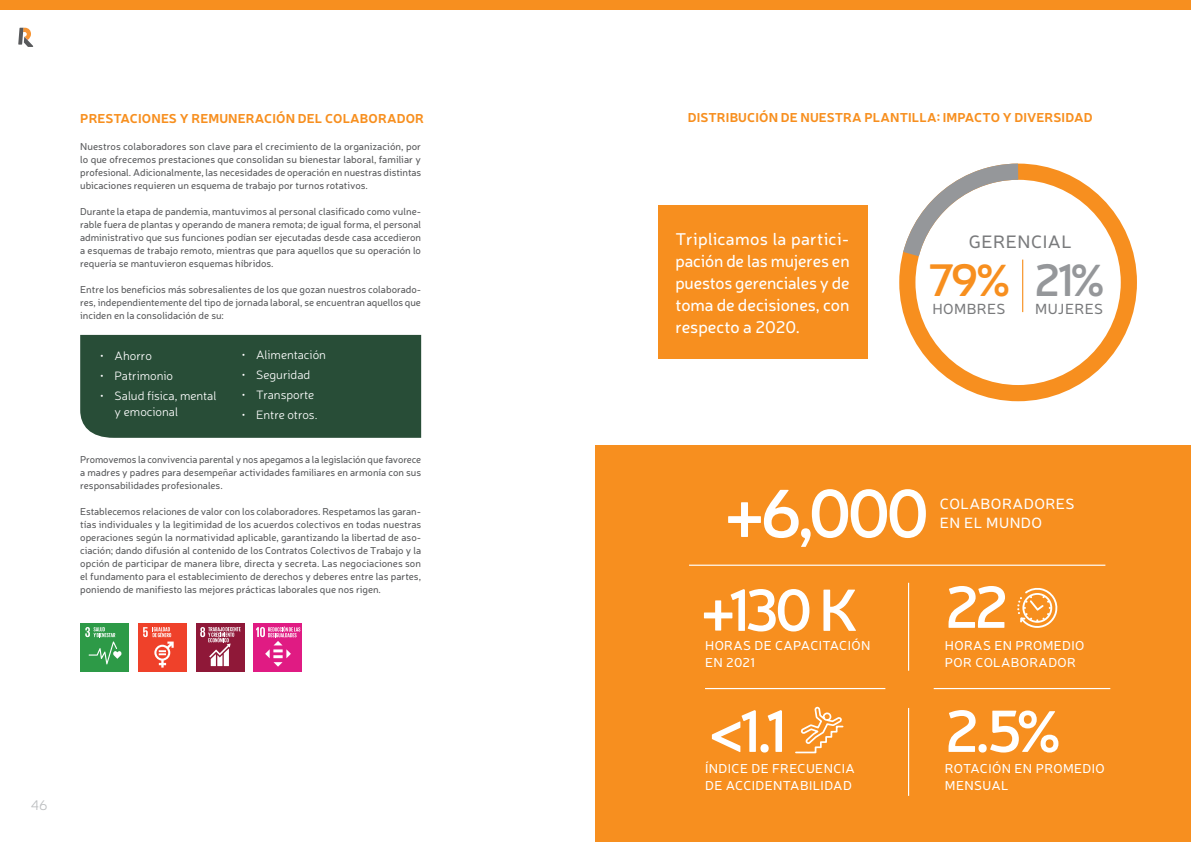
<style>
.page{position:relative;width:1191px;height:842px;background:#fff}
.page>*{position:absolute;margin:0;border:0;box-sizing:border-box;transform-origin:0 0}
.t1{font:600 67.9px "Neris";color:#fff}
.t2{font:600 59px "Neris";color:#fff}
.t3{font:600 45.3px "Neris";color:#f78f1f}
.t4{font:18px "Neris";letter-spacing:.03em;color:#797a7c}
.t5{font:17px/22px "Neris";letter-spacing:-.005em;color:#fff;text-align:justify}
.t6{font:14.9px "Neris";letter-spacing:.03em;color:#fff}
.t7{font:14.7px "Neris";letter-spacing:.03em;color:#797a7c}
.t8{font:300 14px "Neris";color:#bcbec0}
.t9{font:12.9px/16.8px "Neris";letter-spacing:.03em;color:#fff}
.t10{font:700 12.7px "Neris";letter-spacing:.01em;color:#f78f1f}
.t11{font:300 12.2px/15.9px "Neris";color:#fff}
.t12{font:10px/13px "Neris";color:#58595b;text-align:justify}
.s1{color:#95979a}
</style>
<div class="page">
<div style="left:80px;top:335px;width:341px;height:103px;background:#284d37"></div>
<div style="left:80px;top:623px;width:49px;height:49px;background:#2d9a47"></div>
<svg style="left:85px;top:627px;width:36px;height:37px"></svg>
<div style="left:138px;top:623px;width:49px;height:49px;background:#ef412a"></div>
<svg style="left:143px;top:627px;width:31px;height:41px"></svg>
<div style="left:196px;top:623px;width:49px;height:49px;background:#8f1838"></div>
<svg style="left:200px;top:627px;width:41px;height:39px"></svg>
<div style="left:253px;top:623px;width:49px;height:49px;background:#e01b83"></div>
<svg style="left:256px;top:626px;width:44px;height:41px"></svg>
<div style="left:595px;top:446px;width:596px;height:396px;background:#f78f1f"></div>
<hr style="left:908px;top:583px;width:1px;height:88px;background:#fff">
<hr style="left:908px;top:708px;width:1px;height:88px;background:#fff">
<hr style="left:705px;top:688px;width:180px;height:1px;background:#fff">
<hr style="left:689px;top:565px;width:416px;height:1px;background:#fff">
<hr style="left:933px;top:688px;width:177px;height:1px;background:#fff">
<svg style="left:795px;top:706px;width:49px;height:48px"></svg>
<svg style="left:1017px;top:587px;width:41px;height:41px"></svg>
<div style="left:899px;top:164px;width:238px;height:237px;border:16px solid #f78f1f;border-radius:50%"></div>
<hr style="left:1022px;top:260px;width:1px;height:52px;background:#f78f1f">
<svg style="left:899px;top:163px;width:135px;height:111px"></svg>
<div style="left:657px;top:206px;width:210px;height:153px;background:#f78f1f"></div>
<div style="left:0;top:0;width:1191px;height:10px;background:#f78f1f"></div>
<svg style="left:18px;top:28px;width:15px;height:19px"></svg>
<h3 class="t8" style="left:31px;top:796px;width:18px">46</h3>
<p class="t10" style="left:80px;top:110px;width:345px">PRESTACIONES Y REMUNERACIÓN DEL COLABORADOR</p>
<p class="t10" style="left:688px;top:109px;width:406px">DISTRIBUCIÓN DE NUESTRA PLANTILLA: IMPACTO Y DIVERSIDAD</p>
<p class="t12" style="left:80px;top:140px;width:342px">Nuestros colaboradores son clave para el crecimiento de la organización, por lo que ofrecemos prestaciones que consolidan su bienestar laboral, familiar y profesional. Adicionalmente, las necesidades de operación en nuestras distintas ubicaciones requieren un esquema de trabajo por turnos rotativos.</p>
<p class="t12" style="left:80px;top:205px;width:342px">Durante la etapa de pandemia, mantuvimos al personal clasificado como vulne&shy;rable fuera de plantas y operando de manera remota; de igual forma, el personal administrativo que sus funciones podían ser ejecutadas desde casa accedieron a esquemas de trabajo remoto, mientras que para aquellos que su operación lo requería se mantuvieron esquemas híbridos.</p>
<p class="t12" style="left:80px;top:283px;width:342px">Entre los beneficios más sobresalientes de los que gozan nuestros colaborado&shy;res, independientemente del tipo de jornada laboral, se encuentran aquellos que inciden en la consolidación de su:</p>
<p class="t11" style="left:100px;top:348px;width:53px">• Ahorro</p>
<p class="t11" style="left:100px;top:368px;width:75px">• Patrimonio</p>
<p class="t11" style="left:115px;top:387px;width:103px;text-indent:-15px">• Salud física, mental y emocional</p>
<p class="t11" style="left:241px;top:347px;width:86px">• Alimentación</p>
<p class="t11" style="left:241px;top:367px;width:70px">• Seguridad</p>
<p class="t11" style="left:241px;top:386px;width:74px">• Transporte</p>
<p class="t11" style="left:241px;top:406px;width:77px">• Entre otros.</p>
<p class="t12" style="left:80px;top:452px;width:342px">Promovemos la convivencia parental y nos apegamos a la legislación que favorece a madres y padres para desempeñar actividades familiares en armonía con sus responsabilidades profesionales.</p>
<p class="t12" style="left:80px;top:504px;width:343px">Establecemos relaciones de valor con los colaboradores. Respetamos las garan&shy;tías individuales y la legitimidad de los acuerdos colectivos en todas nuestras operaciones según la normatividad aplicable, garantizando la libertad de aso&shy;ciación; dando difusión al contenido de los Contratos Colectivos de Trabajo y la opción de participar de manera libre, directa y secreta. Las negociaciones son el fundamento para el establecimiento de derechos y deberes entre las partes, poniendo de manifiesto las mejores prácticas laborales que nos rigen.</p>
<h3 class="t5" style="left:675px;top:227px;width:176px">Triplicamos la partici&shy;pación de las mujeres en puestos gerenciales y de toma de decisiones, con respecto a 2020.</h3>
<h3 class="t4" style="left:968px;top:230px;width:105px">GERENCIAL</h3>
<h3 class="t3" style="left:928px;top:249px;width:179px">79% <span class="s1">21%</span></h3>
<h3 class="t7" style="left:932px;top:299px;width:75px">HOMBRES</h3>
<h3 class="t7" style="left:1035px;top:299px;width:69px">MUJERES</h3>
<h1 class="t1" style="left:723px;top:467px;width:208px">+6,000</h1>
<h3 class="t6" style="left:939px;top:494px;width:136px">COLABORADORES</h3>
<h3 class="t6" style="left:939px;top:513px;width:104px">EN EL MUNDO</h3>
<h2 class="t2" style="left:699px;top:569px;width:160px">+130 K</h2>
<p class="t9" style="left:705px;top:636px;width:167px">HORAS DE CAPACITACIÓN<br>EN 2021</p>
<h2 class="t2" style="left:945px;top:566px;width:65px">22</h2>
<p class="t9" style="left:945px;top:636px;width:141px">HORAS EN PROMEDIO<br>POR COLABORADOR</p>
<h2 class="t2" style="left:707px;top:690px;width:81px">&lt;1.1</h2>
<p class="t9" style="left:705px;top:760px;width:151px">ÍNDICE DE FRECUENCIA</p>
<p class="t9" style="left:705px;top:777px;width:148px">DE ACCIDENTABILIDAD</p>
<h2 class="t2" style="left:945px;top:690px;width:118px">2.5%</h2>
<p class="t9" style="left:945px;top:760px;width:161px">ROTACIÓN EN PROMEDIO<br>MENSUAL</p>
</div>
